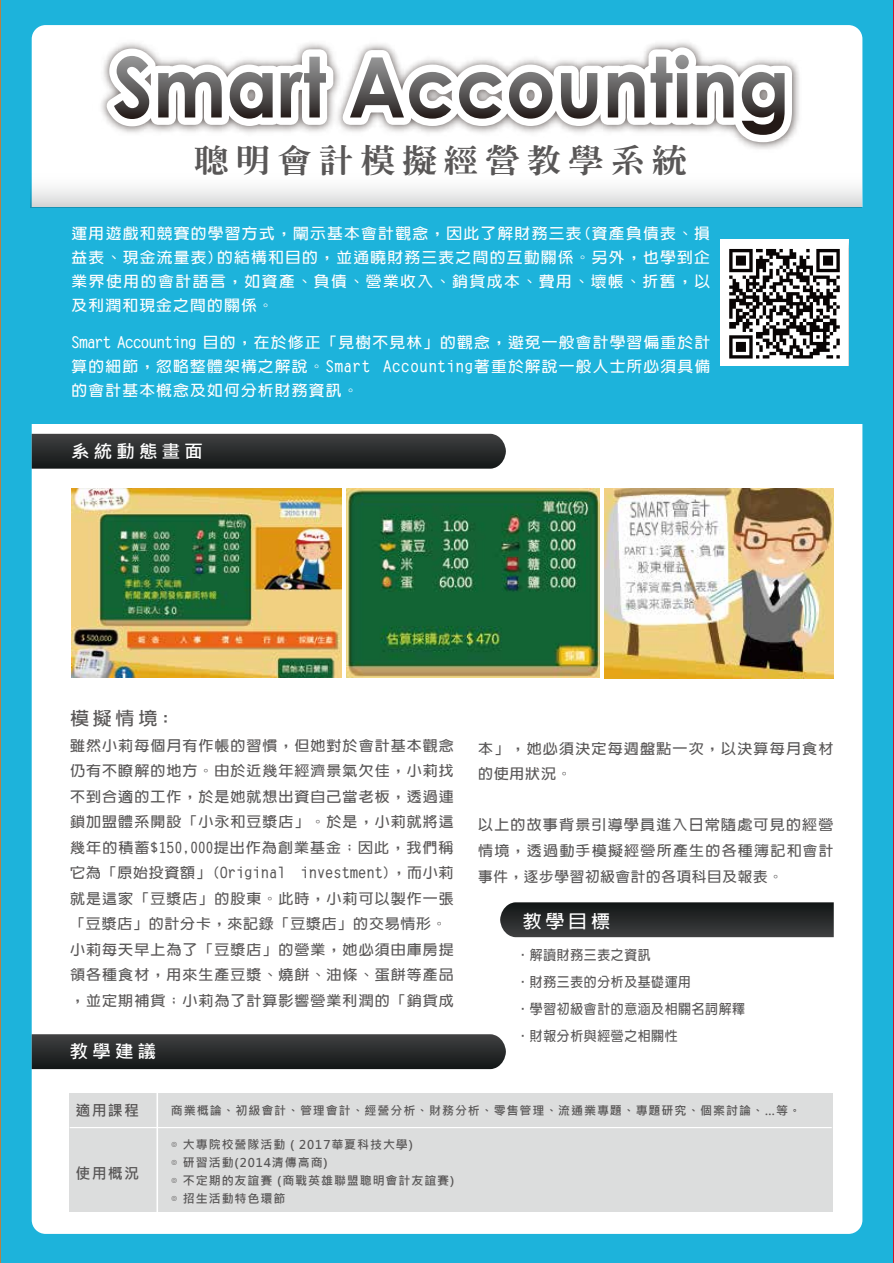
<style>
.page{position:relative;width:894px;height:1263px;background:#fff}
.page>*{position:absolute;margin:0;border:0;box-sizing:border-box;transform-origin:0 0}
.t1{font:800 31.5px "Inn Ming";letter-spacing:.2em;color:#595757;scale:1.1 1}
.t2{font:700 18px "Microsoft Jheng Hei";letter-spacing:.2em;color:#fff;scale:1.05 1}
.t3{font:700 18px "New Gothic";color:#595757;scale:1.05 1}
.t4{font:700 18px "Lin Gothic";color:#fff;scale:1.05 1}
.t5{font:700 15px/24px "New Gothic";letter-spacing:.075em;color:#fff;text-align:justify;scale:1.05 1}
.t6{font:700 15px "Microsoft Jheng Hei";letter-spacing:.075em;color:#595757}
.t7{font:700 14.25px/25.5px "New Gothic";letter-spacing:.07em;color:#595757;scale:1.05 1}
.t8{font:700 13.5px "New Gothic";letter-spacing:.05em;color:#595757;scale:.95 1}
.t9{font:700 12px/18px "Microsoft Jheng Hei";letter-spacing:.075em;color:#595757}
</style>
<div class="page">
<div style="left:0;top:0;width:893px;height:1263px;background:#1db3db"></div>
<hr style="left:0;top:0;width:1px;height:1263px;background:#b28247">
<hr style="left:893px;top:0;width:1px;height:664px;background:#d01126">
<hr style="left:893px;top:634px;width:1px;height:629px;background:#d01126">
<div style="left:32px;top:25px;width:830px;height:1209px;background:#fff;border-radius:14px"></div>
<svg style="left:32px;top:434px;width:474px;height:35px"></svg>
<svg style="left:32px;top:1034px;width:474px;height:35px"></svg>
<div style="left:30px;top:207px;width:838px;height:217px;background:#1db3db"></div>
<div style="left:31px;top:147px;width:830px;height:60px;background:linear-gradient(to bottom,#fff,#e3e4e4)"></div>
<img style="left:720px;top:239px;width:128px;height:127px">
<img style="left:92px;top:147px;width:717px;height:16px">
<svg style="left:95px;top:42px;width:708px;height:111px"></svg>
<div style="left:70px;top:1093px;width:762px;height:118px;background:#dcdddd"></div>
<hr style="left:70px;top:1127px;width:761px;height:1px;background:#fff">
<hr style="left:156px;top:1091px;width:2px;height:128px;background:#fff">
<img style="left:71px;top:489px;width:270px;height:188px">
<img style="left:346px;top:489px;width:253px;height:189px">
<img style="left:604px;top:489px;width:229px;height:189px">
<svg style="left:500px;top:902px;width:333px;height:35px"></svg>
<h1 class="t1" style="left:194px;top:144px;width:449px">聰明會計模擬經營教學系統</h1>
<p class="t5" style="left:72px;top:221px;width:609px">運用遊戲和競賽的學習方式，闡示基本會計觀念，因此了解財務三表(資產負債表、損益表、現金流量表)的結構和目的，並通曉財務三表之間的互動關係。另外，也學到企業界使用的會計語言，如資產、負債、營業收入、銷貨成本、費用、壞帳、折舊，以及利潤和現金之間的關係。</p>
<p class="t5" style="left:72px;top:331px;width:609px">Smart Accounting 目的，在於修正「見樹不見林」的觀念，避免一般會計學習偏重於計算的細節，忽略整體架構之解說。Smart Accounting著重於解說一般人士所必須具備的會計基本概念及如何分析財務資訊。</p>
<p class="t2" style="left:71px;top:440px;width:128px">系統動態畫面</p>
<p class="t3" style="left:70px;top:710px;width:97px">模擬情境:</p>
<p class="t7" style="left:70px;top:733px;width:366px">雖然小莉每個月有作帳的習慣，但她對於會計基本觀念仍有不瞭解的地方。由於近幾年經濟景氣欠佳，小莉找不到合適的工作，於是她就想出資自己當老板，透過連鎖加盟體系開設「小永和豆漿店」。於是，小莉就將這幾年的積蓄$150,000提出作為創業基金；因此，我們稱它為「原始投資額」(Original investment)，而小莉就是這家「豆漿店」的股東。此時，小莉可以製作一張「豆漿店」的計分卡，來記錄「豆漿店」的交易情形。小莉每天早上為了「豆漿店」的營業，她必須由庫房提領各種食材，用來生產豆漿、燒餅、油條、蛋餅等產品，並定期補貨；小莉為了計算影響營業利潤的「銷貨成</p>
<p class="t7" style="left:478px;top:736px;width:340px">本」，她必須決定每週盤點一次，以決算每月食材的使用狀況。</p>
<p class="t7" style="left:478px;top:812px;width:340px;text-align:justify">以上的故事背景引導學員進入日常隨處可見的經營情境，透過動手模擬經營所產生的各種簿記和會計事件，逐步學習初級會計的各項科目及報表。</p>
<p class="t4" style="left:522px;top:911px;width:84px">教學目標</p>
<p class="t8" style="left:516px;top:949px;width:143px">•解讀財務三表之資訊</p>
<p class="t8" style="left:516px;top:976px;width:185px">•財務三表的分析及基礎運用</p>
<p class="t8" style="left:516px;top:1003px;width:242px">•學習初級會計的意涵及相關名詞解釋</p>
<p class="t8" style="left:516px;top:1030px;width:171px">•財報分析與經營之相關性</p>
<p class="t2" style="left:69px;top:1040px;width:84px">教學建議</p>
<p class="t6" style="left:76px;top:1101px;width:65px">適用課程</p>
<p class="t6" style="left:76px;top:1164px;width:65px">使用概況</p>
<p class="t9" style="left:171px;top:1101px;width:631px">商業概論、初級會計、管理會計、經營分析、財務分析、零售管理、流通業專題、專題研究、個案討論、…等。</p>
<p class="t9" style="left:171px;top:1135px;width:285px">◎ 大專院校營隊活動 ( 2017華夏科技大學)<br>◎ 研習活動(2014清傳高商)<br>◎ 不定期的友誼賽 (商戰英雄聯盟聰明會計友誼賽) ◎ 招生活動特色環節</p>
</div>
